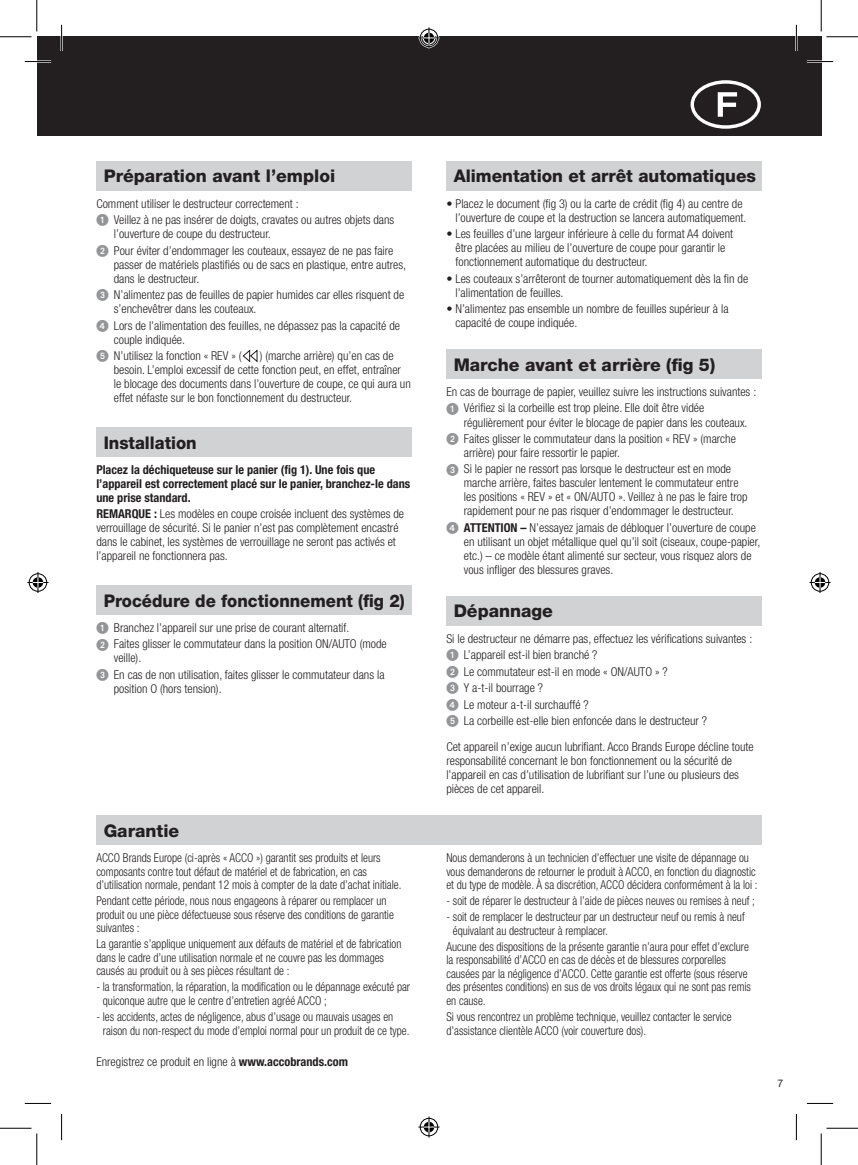
<style>
.page{position:relative;width:858px;height:1165px;background:#fff}
.page>*{position:absolute;margin:0;border:0;box-sizing:border-box;transform-origin:0 0}
.t1{font:800 17.5px "Helvetica Neue";color:#231f20}
.t2{font:800 17.5px "Helvetica Neue";color:#231f20;scale:.95 1}
.t3{font:300 condensed 12.25px/14px "Helvetica Neue";color:#231f20}
.t4{font:300 condensed 12.25px/13.5px "Helvetica Neue";color:#231f20;scale:.93 1}
.t5{font:700 condensed 12.25px/14px "Helvetica Neue";color:#231f20}
.t6{font:10.5px "Helvetica Neue";color:#231f20}
.s1{font-family:"European Pi One";font-weight:400;font-stretch:normal;color:#939598}
.s2{font-weight:700}
</style>
<div class="page">
<div style="left:37px;top:37px;width:784px;height:99px;background:#231f20"></div>
<div style="left:96px;top:815px;width:665px;height:30px;background:#d1d2d4"></div>
<div style="left:96px;top:161px;width:315px;height:30px;background:#d1d2d4"></div>
<svg style="left:242px;top:349px;width:15px;height:13px"></svg>
<div style="left:96px;top:585px;width:315px;height:30px;background:#d1d2d4"></div>
<div style="left:96px;top:427px;width:315px;height:30px;background:#d1d2d4"></div>
<div style="left:446px;top:161px;width:315px;height:30px;background:#d1d2d4"></div>
<div style="left:446px;top:596px;width:315px;height:29px;background:#d1d2d4"></div>
<div style="left:446px;top:349px;width:315px;height:30px;background:#d1d2d4"></div>
<hr style="left:25px;top:60px;width:26px;height:3px;background:#fff">
<hr style="left:806px;top:60px;width:26px;height:3px;background:#fff">
<hr style="left:60px;top:25px;width:3px;height:26px;background:#fff">
<hr style="left:795px;top:25px;width:2px;height:26px;background:#fff">
<svg style="left:25px;top:61px;width:26px;height:1px"></svg>
<svg style="left:806px;top:61px;width:26px;height:1px"></svg>
<svg style="left:25px;top:1103px;width:26px;height:1px"></svg>
<svg style="left:806px;top:1103px;width:26px;height:1px"></svg>
<svg style="left:61px;top:25px;width:1px;height:26px"></svg>
<svg style="left:61px;top:1114px;width:1px;height:26px"></svg>
<svg style="left:795px;top:25px;width:1px;height:26px"></svg>
<svg style="left:795px;top:1114px;width:1px;height:26px"></svg>
<hr style="left:0;top:36px;width:32px;height:1px;background:#000">
<hr style="left:826px;top:36px;width:31px;height:1px;background:#000">
<hr style="left:0;top:1128px;width:32px;height:1px;background:#000">
<hr style="left:826px;top:1128px;width:31px;height:1px;background:#000">
<hr style="left:36px;top:0;width:1px;height:32px;background:#000">
<hr style="left:36px;top:1133px;width:1px;height:32px;background:#000">
<hr style="left:820px;top:0;width:1px;height:32px;background:#000">
<hr style="left:820px;top:1133px;width:1px;height:32px;background:#000">
<svg style="left:418px;top:27px;width:21px;height:21px"></svg>
<svg style="left:418px;top:1116px;width:21px;height:21px"></svg>
<svg style="left:27px;top:572px;width:21px;height:21px"></svg>
<svg style="left:809px;top:572px;width:21px;height:21px"></svg>
<h1 class="t1" style="left:104px;top:166px;width:233px">Préparation avant l’emploi</h1>
<p class="t3" style="left:96px;top:195px;width:299px;line-height:16.4px">Comment utiliser le destructeur correctement :<br><span class="s1">1</span> Veillez à ne pas insérer de doigts, cravates ou autres objets dans</p>
<p class="t3" style="left:96px;top:226px;width:298px;line-height:16.4px;text-indent:18px">l’ouverture de coupe du destructeur.<br><span class="s1">2</span> Pour éviter d’endommager les couteaux, essayez de ne pas faire</p>
<p class="t3" style="left:114px;top:257px;width:294px">passer de matériels plastifiés ou de sacs en plastique, entre autres, dans le destructeur.</p>
<p class="t3" style="left:114px;top:288px;width:292px;text-indent:-18px"><span class="s1">3</span> N’alimentez pas de feuilles de papier humides car elles risquent de s’enchevêtrer dans les couteaux.</p>
<p class="t3" style="left:114px;top:318px;width:287px;text-indent:-18px"><span class="s1">4</span> Lors de l’alimentation des feuilles, ne dépassez pas la capacité de couple indiquée.</p>
<p class="t3" style="left:96px;top:349px;width:147px"><span class="s1">5</span> N’utilisez la fonction « REV » (</p>
<p class="t3" style="left:114px;top:349px;width:298px;text-indent:146px">) (marche arrière) qu’en cas de besoin. L’emploi excessif de cette fonction peut, en effet, entraîner le blocage des documents dans l’ouverture de coupe, ce qui aura un effet néfaste sur le bon fonctionnement du destructeur.</p>
<h1 class="t2" style="left:104px;top:432px;width:99px">Installation</h1>
<p class="t5" style="left:96px;top:462px;width:315px">Placez la déchiqueteuse sur le panier (fig 1). Une fois que l’appareil est correctement placé sur le panier, branchez-le dans une prise standard.</p>
<p class="t3" style="left:96px;top:507px;width:309px"><span class="s2">REMARQUE :</span> Les modèles en coupe croisée incluent des systèmes de verrouillage de sécurité. Si le panier n’est pas complètement encastré dans le cabinet, les systèmes de verrouillage ne seront pas activés et l’appareil ne fonctionnera pas.</p>
<h1 class="t2" style="left:104px;top:590px;width:318px">Procédure de fonctionnement (fig 2)</h1>
<p class="t3" style="left:96px;top:619px;width:292px;line-height:16.4px"><span class="s1">1</span> Branchez l’appareil sur une prise de courant alternatif.<br><span class="s1">2</span> Faites glisser le commutateur dans la position ON/AUTO (mode</p>
<p class="t3" style="left:96px;top:650px;width:289px;line-height:16.4px;text-indent:18px">veille).<br><span class="s1">3</span> En cas de non utilisation, faites glisser le commutateur dans la</p>
<p class="t3" style="left:114px;top:681px;width:109px">position O (hors tension).</p>
<h1 class="t1" style="left:104px;top:820px;width:77px">Garantie</h1>
<p class="t4" style="left:96px;top:851px;width:329px">ACCO Brands Europe (ci-après « ACCO ») garantit ses produits et leurs composants contre tout défaut de matériel et de fabrication, en cas d’utilisation normale, pendant 12 mois à compter de la date d’achat initiale.</p>
<p class="t4" style="left:96px;top:894px;width:321px">Pendant cette période, nous nous engageons à réparer ou remplacer un produit ou une pièce défectueuse sous réserve des conditions de garantie suivantes :</p>
<p class="t4" style="left:96px;top:937px;width:329px">La garantie s’applique uniquement aux défauts de matériel et de fabrication dans le cadre d’une utilisation normale et ne couvre pas les dommages causés au produit ou à ses pièces résultant de :</p>
<p class="t4" style="left:103px;top:980px;width:332px;text-indent:-7px">- la transformation, la réparation, la modification ou le dépannage exécuté par quiconque autre que le centre d’entretien agréé ACCO ;</p>
<p class="t4" style="left:103px;top:1010px;width:331px;text-indent:-7px">- les accidents, actes de négligence, abus d’usage ou mauvais usages en raison du non-respect du mode d’emploi normal pour un produit de ce type.</p>
<p class="t3" style="left:96px;top:1054px;width:253px">Enregistrez ce produit en ligne à <span class="s2">www.accobrands.com</span></p>
<h1 class="t1" style="left:453px;top:166px;width:304px">Alimentation et arrêt automatiques</h1>
<p class="t3" style="left:455px;top:196px;width:292px;text-indent:-9px">• Placez le document (fig 3) ou la carte de crédit (fig 4) au centre de l’ouverture de coupe et la destruction se lancera automatiquement.</p>
<p class="t3" style="left:455px;top:227px;width:279px;text-indent:-9px">• Les feuilles d’une largeur inférieure à celle du format A4 doivent être placées au milieu de l’ouverture de coupe pour garantir le fonctionnement automatique du destructeur.</p>
<p class="t3" style="left:455px;top:271px;width:294px;text-indent:-9px">• Les couteaux s’arrêteront de tourner automatiquement dès la fin de l’alimentation de feuilles.</p>
<p class="t3" style="left:455px;top:302px;width:274px;text-indent:-9px">• N’alimentez pas ensemble un nombre de feuilles supérieur à la capacité de coupe indiquée.</p>
<h1 class="t1" style="left:453px;top:354px;width:263px">Marche avant et arrière (fig 5)</h1>
<p class="t3" style="left:446px;top:383px;width:311px;line-height:16.4px">En cas de bourrage de papier, veuillez suivre les instructions suivantes :<br><span class="s1">1</span> Vérifiez si la corbeille est trop pleine. Elle doit être vidée</p>
<p class="t3" style="left:446px;top:414px;width:302px;line-height:16.4px;text-indent:18px">régulièrement pour éviter le blocage de papier dans les couteaux.<br><span class="s1">2</span> Faites glisser le commutateur dans la position « REV » (marche</p>
<p class="t3" style="left:446px;top:444px;width:286px;line-height:16.4px;text-indent:18px">arrière) pour faire ressortir le papier.<br><span class="s1">3</span> Si le papier ne ressort pas lorsque le destructeur est en mode</p>
<p class="t3" style="left:464px;top:476px;width:285px">marche arrière, faites basculer lentement le commutateur entre les positions « REV » et « ON/AUTO ». Veillez à ne pas le faire trop rapidement pour ne pas risquer d’endommager le destructeur.</p>
<p class="t3" style="left:464px;top:520px;width:298px;text-indent:-18px"><span class="s1">4</span> <span class="s2">ATTENTION –</span> N’essayez jamais de débloquer l’ouverture de coupe en utilisant un objet métallique quel qu’il soit (ciseaux, coupe-papier, etc.) – ce modèle étant alimenté sur secteur, vous risquez alors de vous infliger des blessures graves.</p>
<h1 class="t1" style="left:453px;top:601px;width:101px">Dépannage</h1>
<p class="t3" style="left:446px;top:630px;width:307px;line-height:16.4px">Si le destructeur ne démarre pas, effectuez les vérifications suivantes :<br><span class="s1">1</span> L’appareil est-il bien branché ?<br><span class="s1">2</span> Le commutateur est-il en mode « ON/AUTO » ?<br><span class="s1">3</span> Y a-t-il bourrage ?<br><span class="s1">4</span> Le moteur a-t-il surchauffé ?<br><span class="s1">5</span> La corbeille est-elle bien enfoncée dans le destructeur ?</p>
<p class="t3" style="left:446px;top:740px;width:309px">Cet appareil n’exige aucun lubrifiant. Acco Brands Europe décline toute responsabilité concernant le bon fonctionnement ou la sécurité de l’appareil en cas d’utilisation de lubrifiant sur l’une ou plusieurs des pièces de cet appareil.</p>
<p class="t4" style="left:446px;top:851px;width:336px">Nous demanderons à un technicien d’effectuer une visite de dépannage ou vous demanderons de retourner le produit à ACCO, en fonction du diagnostic et du type de modèle. À sa discrétion, ACCO décidera conformément à la loi :</p>
<p class="t4" style="left:446px;top:894px;width:333px">- soit de réparer le destructeur à l’aide de pièces neuves ou remises à neuf ;</p>
<p class="t4" style="left:453px;top:910px;width:315px;text-indent:-7px">- soit de remplacer le destructeur par un destructeur neuf ou remis à neuf équivalant au destructeur à remplacer.</p>
<p class="t4" style="left:446px;top:940px;width:329px">Aucune des dispositions de la présente garantie n’aura pour effet d’exclure la responsabilité d’ACCO en cas de décès et de blessures corporelles causées par la négligence d’ACCO. Cette garantie est offerte (sous réserve des présentes conditions) en sus de vos droits légaux qui ne sont pas remis en cause.</p>
<p class="t4" style="left:446px;top:1010px;width:308px">Si vous rencontrez un problème technique, veuillez contacter le service d’assistance clientèle ACCO (voir couverture dos).</p>
<p class="t6" style="left:777px;top:1077px;width:7px">7</p>
</div>
